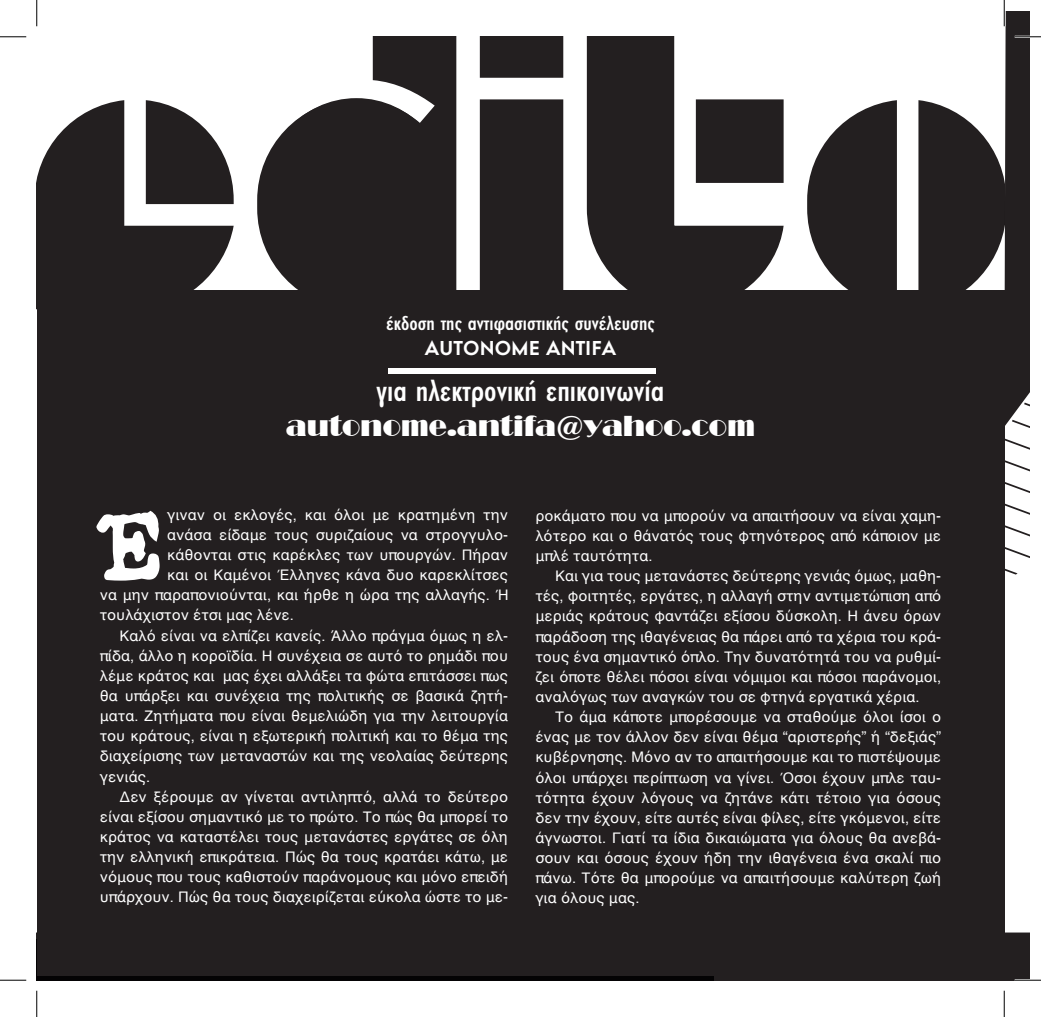
<style>
.page{position:relative;width:1041px;height:1017px;background:#fff}
.page>*{position:absolute;margin:0;border:0;box-sizing:border-box;transform-origin:0 0}
.t1{font:392px "Aldo Open";color:#231f20}
.t2{font:700 112.17px "CF Bar";color:#fff}
.t3{font:condensed 31.5px "Vanity Sans";color:#fff}
.t4{font:28px "Broadway BT";color:#fff}
.t5{font:condensed 21px "Vanity Sans";color:#fff}
.t6{font:700 21px "Vanity Sans";color:#fff}
.t7{font:14.88px/20.1px "Helvetica";color:#fff;text-align:justify}
</style>
<div class="page">
<svg style="left:714px;top:974px;width:290px;height:5px"></svg>
<svg style="left:37px;top:974px;width:677px;height:5px;background:#100e0f"></svg>
<div style="left:37px;top:290px;width:967px;height:684px;background:#231f20"></div>
<div style="left:388px;top:368px;width:268px;height:5px;background:#fff"></div>
<div style="left:296px;top:133px;width:121px;height:135px;background:#231f20;border-radius:50%"></div>
<div style="left:261px;top:98px;width:191px;height:205px;border:70px solid #231f20;border-radius:50%"></div>
<svg style="left:0;top:36px;width:26px;height:1px"></svg>
<svg style="left:0;top:979px;width:26px;height:1px"></svg>
<svg style="left:1006px;top:932px;width:35px;height:48px"></svg>
<svg style="left:36px;top:0;width:1px;height:26px"></svg>
<svg style="left:36px;top:990px;width:1px;height:26px"></svg>
<svg style="left:1003px;top:0;width:38px;height:647px"></svg>
<svg style="left:1004px;top:990px;width:1px;height:26px"></svg>
<h1 class="t1" style="left:24px;top:-123px;width:997px">edito</h1>
<h3 class="t5" style="left:386px;top:312px;width:270px">έκδοση της αντιφασιστικής συνέλευσης</h3>
<h3 class="t6" style="left:425px;top:336px;width:193px">AUTONOME ANTIFA</h3>
<h3 class="t3" style="left:377px;top:374px;width:289px">για ηλεκτρονική επικοινωνία</h3>
<h3 class="t4" style="left:286px;top:409px;width:471px">autonome.antifa@yahoo.com</h3>
<h2 class="t2" style="left:100px;top:494px;width:69px">Έ</h2>
<p class="t7" style="left:167px;top:504px;width:342px">γιναν οι εκλογές, και όλοι με κρατημένη την</p>
<p class="t7" style="left:167px;top:524px;width:342px">ανάσα είδαμε τους συριζαίους να στρογγυλο-</p>
<p class="t7" style="left:167px;top:545px;width:342px">κάθονται στις καρέκλες των υπουργών. Πήραν</p>
<p class="t7" style="left:167px;top:565px;width:342px">και οι Καμένοι Έλληνες κάνα δυο καρεκλίτσες</p>
<p class="t7" style="left:100px;top:585px;width:410px">να μην παραπονιούνται, και ήρθε η ώρα της αλλαγής. Ή</p>
<p class="t7" style="left:100px;top:605px;width:196px">τουλάχιστον έτσι μας λένε.</p>
<p class="t7" style="left:120px;top:625px;width:390px">Καλό είναι να ελπίζει κανείς. Άλλο πράγμα όμως η ελ-</p>
<p class="t7" style="left:100px;top:645px;width:410px">πίδα, άλλο η κοροϊδία. Η συνέχεια σε αυτό το ρημάδι που</p>
<p class="t7" style="left:100px;top:665px;width:410px">λέμε κράτος και μας έχει αλλάξει τα φώτα επιτάσσει πως</p>
<p class="t7" style="left:100px;top:685px;width:410px">θα υπάρξει και συνέχεια της πολιτικής σε βασικά ζητή-</p>
<p class="t7" style="left:100px;top:706px;width:410px">ματα. Ζητήματα που είναι θεμελιώδη για την λειτουργία</p>
<p class="t7" style="left:100px;top:726px;width:410px">του κράτους, είναι η εξωτερική πολιτική και το θέμα της</p>
<p class="t7" style="left:100px;top:746px;width:410px">διαχείρισης των μεταναστών και της νεολαίας δεύτερης</p>
<p class="t7" style="left:100px;top:766px;width:52px">γενιάς.</p>
<p class="t7" style="left:120px;top:786px;width:390px">Δεν ξέρουμε αν γίνεται αντιληπτό, αλλά το δεύτερο</p>
<p class="t7" style="left:100px;top:806px;width:410px">είναι εξίσου σημαντικό με το πρώτο. Το πώς θα μπορεί το</p>
<p class="t7" style="left:100px;top:826px;width:410px">κράτος να καταστέλει τους μετανάστες εργάτες σε όλη</p>
<p class="t7" style="left:100px;top:846px;width:410px">την ελληνική επικράτεια. Πώς θα τους κρατάει κάτω, με</p>
<p class="t7" style="left:100px;top:867px;width:410px">νόμους που τους καθιστούν παράνομους και μόνο επειδή</p>
<p class="t7" style="left:100px;top:887px;width:410px">υπάρχουν. Πώς θα τους διαχειρίζεται εύκολα ώστε το με-</p>
<p class="t7" style="left:535px;top:505px;width:407px">ροκάματο που να μπορούν να απαιτήσουν να είναι χαμη&shy;λότερο και ο θάνατός τους φτηνότερος από κάποιον με μπλέ ταυτότητα.</p>
<p class="t7" style="left:535px;top:566px;width:407px;text-indent:20px">Και για τους μετανάστες δεύτερης γενιάς όμως, μαθη&shy;τές, φοιτητές, εργάτες, η αλλαγή στην αντιμετώπιση από μεριάς κράτους φαντάζει εξίσου δύσκολη. Η άνευ όρων παράδοση της ιθαγένειας θα πάρει από τα χέρια του κρά&shy;τους ένα σημαντικό όπλο. Την δυνατότητά του να ρυθμί&shy;ζει όποτε θέλει πόσοι είναι νόμιμοι και πόσοι παράνομοι, αναλόγως των αναγκών του σε φτηνά εργατικά χέρια.</p>
<p class="t7" style="left:535px;top:707px;width:407px;text-indent:20px">Το άμα κάποτε μπορέσουμε να σταθούμε όλοι ίσοι ο ένας με τον άλλον δεν είναι θέμα “αριστερής” ή “δεξιάς” κυβέρνησης. Μόνο αν το απαιτήσουμε και το πιστέψουμε όλοι υπάρχει περίπτωση να γίνει. Όσοι έχουν μπλε ταυ&shy;τότητα έχουν λόγους να ζητάνε κάτι τέτοιο για όσους δεν την έχουν, είτε αυτές είναι φίλες, είτε γκόμενοι, είτε άγνωστοι. Γιατί τα ίδια δικαιώματα για όλους θα ανεβά&shy;σουν και όσους έχουν ήδη την ιθαγένεια ένα σκαλί πιο πάνω. Τότε θα μπορούμε να απαιτήσουμε καλύτερη ζωή για όλους μας.</p>
</div>
